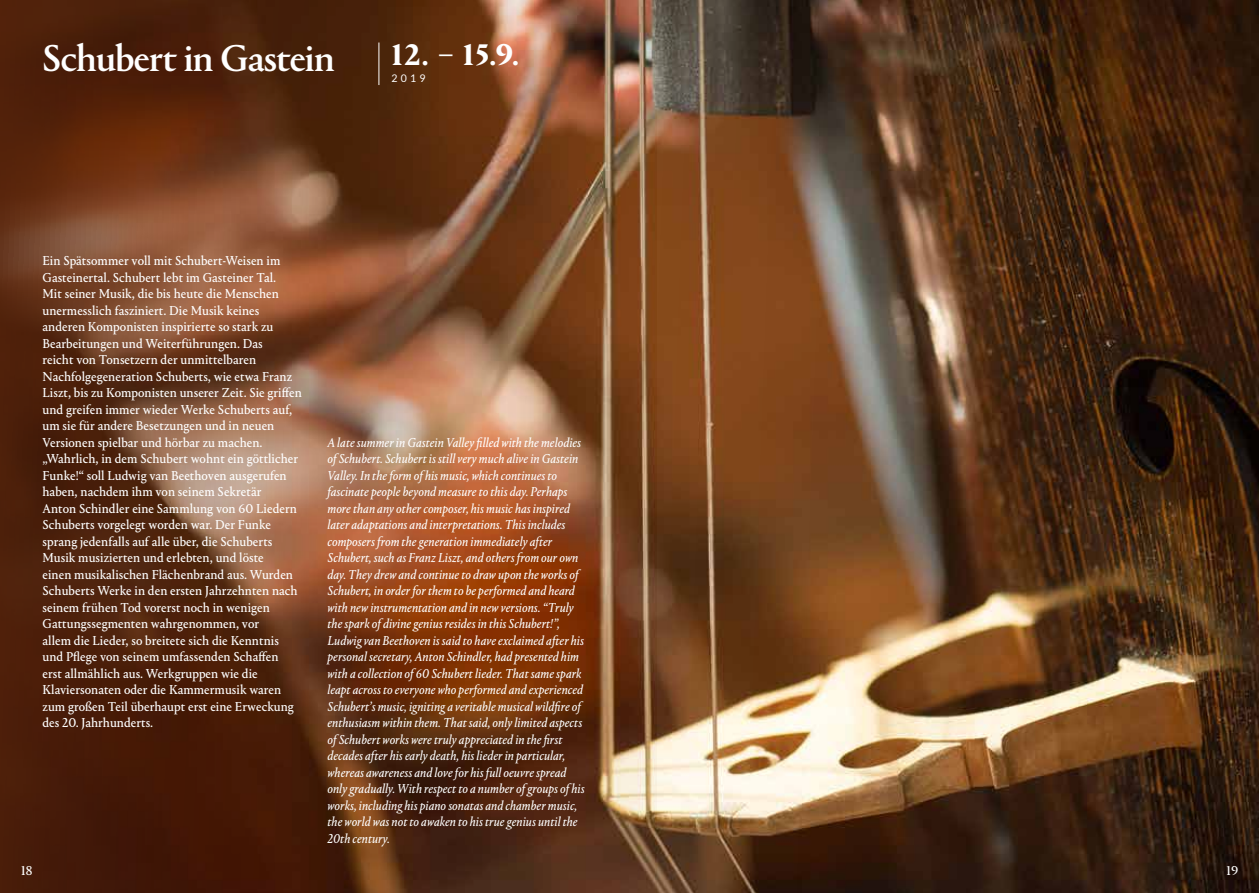
<style>
.page{position:relative;width:1259px;height:893px;background:#fff}
.page>*{position:absolute;margin:0;border:0;box-sizing:border-box;transform-origin:0 0}
.t1{font:500 39px "Portrait LF";letter-spacing:-.02em;color:#fff}
.t2{font:700 31.2px "Portrait LF";color:#fff}
.t3{font:italic 13.5px/16.5px "Portrait Text LF Regular 2";color:#fff;scale:.95 1}
.t4{font:13.5px/16.5px "Portrait Text LF Regular 2";color:#fff;scale:.96 1}
.t5{font:13.5px "Portrait Text LF Regular 2";color:#fff}
.t6{font:10.5px "Lato";color:#fff}
</style>
<div class="page">
<img style="left:0;top:0;width:1259px;height:893px">
<hr style="left:378px;top:43px;width:1px;height:42px;background:#fff">
<h1 class="t1" style="left:43px;top:32px;width:294px">Schubert in Gastein</h1>
<h2 class="t2" style="left:392px;top:33px;width:128px">12. – 15.9.</h2>
<p class="t6" style="left:392px;top:72px;width:35px">2019</p>
<p class="t4" style="left:43px;top:252px;width:272px">Ein Spätsommer voll mit Schubert-Weisen im Gasteinertal. Schubert lebt im Gasteiner Tal.<br>Mit seiner Musik, die bis heute die Menschen unermesslich fasziniert. Die Musik keines anderen Komponisten inspirierte so stark zu Bearbeitungen und Weiterführungen. Das<br>reicht von Tonsetzern der unmittelbaren Nachfolgegeneration Schuberts, wie etwa Franz Liszt, bis zu Komponisten unserer Zeit. Sie griffen und greifen immer wieder Werke Schuberts auf, um sie für andere Besetzungen und in neuen Versionen spielbar und hörbar zu machen. „Wahrlich, in dem Schubert wohnt ein göttlicher Funke!“ soll Ludwig van Beethoven ausgerufen haben, nachdem ihm von seinem Sekretär<br>Anton Schindler eine Sammlung von 60 Liedern Schuberts vorgelegt worden war. Der Funke sprang jedenfalls auf alle über, die Schuberts Musik musizierten und erlebten, und löste<br>einen musikalischen Flächenbrand aus. Wurden Schuberts Werke in den ersten Jahrzehnten nach seinem frühen Tod vorerst noch in wenigen Gattungssegmenten wahrgenommen, vor<br>allem die Lieder, so breitete sich die Kenntnis und Pflege von seinem umfassenden Schaffen<br>erst allmählich aus. Werkgruppen wie die Klaviersonaten oder die Kammermusik waren zum großen Teil überhaupt erst eine Erweckung des 20. Jahrhunderts.</p>
<p class="t3" style="left:327px;top:433px;width:272px">A late summer in Gastein Valley filled with the melodies of Schubert. Schubert is still very much alive in Gastein Valley. In the form of his music, which continues to fascinate people beyond measure to this day. Perhaps more than any other composer, his music has inspired later adaptations and interpretations. This includes composers from the generation immediately after Schubert, such as Franz Liszt, and others from our own day. They drew and continue to draw upon the works of Schubert, in order for them to be performed and heard with new instrumentation and in new versions. “Truly the spark of divine genius resides in this Schubert!”, Ludwig van Beethoven is said to have exclaimed after his personal secretary, Anton Schindler, had presented him with a collection of 60 Schubert lieder. That same spark leapt across to everyone who performed and experienced Schubert’s music, igniting a veritable musical wildfire of enthusiasm within them. That said, only limited aspects of Schubert works were truly appreciated in the first decades after his early death, his lieder in particular, whereas awareness and love for his full oeuvre spread only gradually. With respect to a number of groups of his works, including his piano sonatas and chamber music, the world was not to awaken to his true genius until the 20th century.</p>
<p class="t5" style="left:21px;top:861px;width:13px">18</p>
<p class="t5" style="left:1226px;top:861px;width:13px">19</p>
</div>
